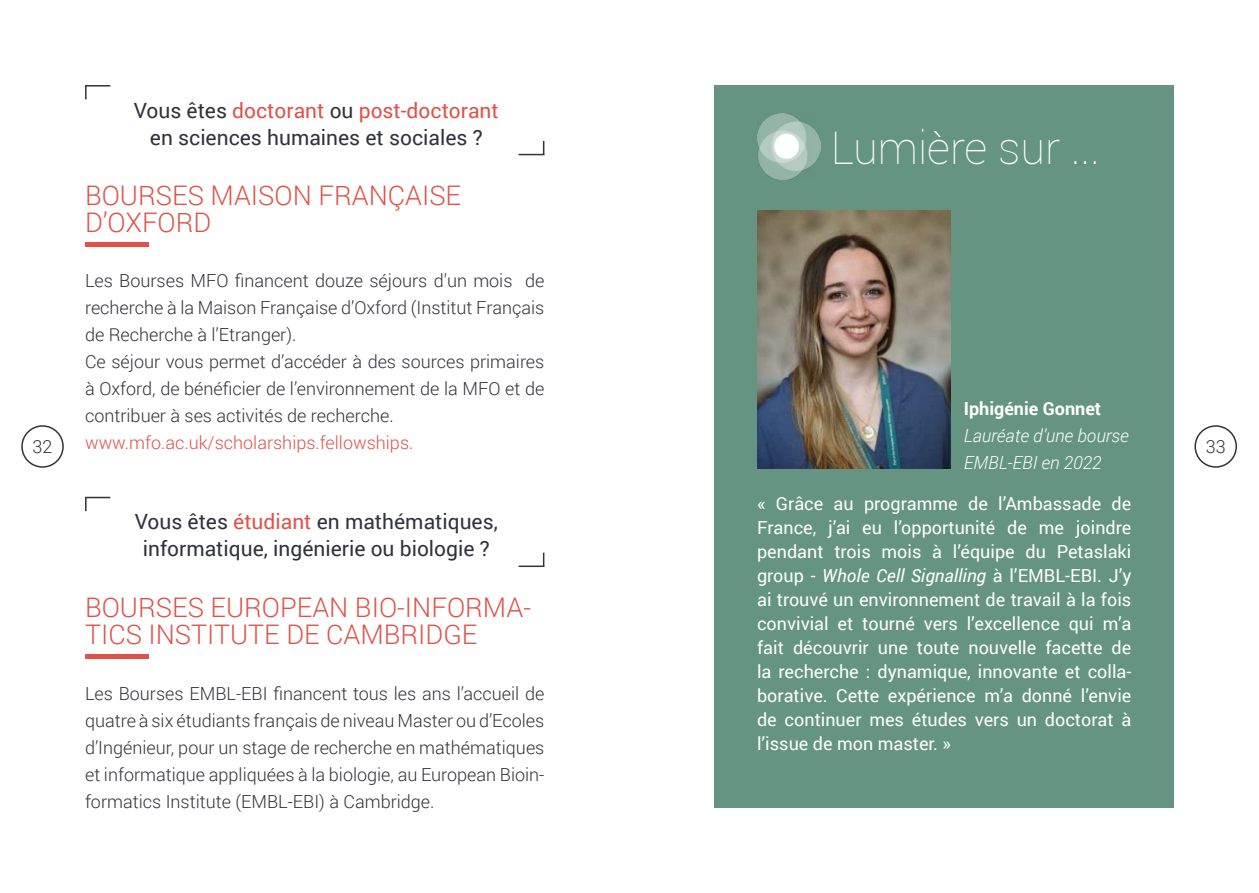
<style>
.page{position:relative;width:1259px;height:893px;background:#fff}
.page>*{position:absolute;margin:0;border:0;box-sizing:border-box;transform-origin:0 0}
.t1{font:100 45px "Roboto";color:#fff}
.t2{font:300 27px/27px "Roboto";color:#de5249}
.t3{font:21px/27px "Roboto";color:#31323d;text-align:center}
.t4{font:300 18px/27px "Roboto";color:#31323d}
.t5{font:18px/24px "Roboto";color:#fff;text-align:justify}
.t6{font:300 18px "Roboto";color:#de5249}
.t7{font:italic 300 18px/27px "Roboto";color:#fff}
.t8{font:700 18px "Roboto";color:#fff}
.s1{color:#de5249}
.s2{font-style:italic}
</style>
<div class="page">
<div style="left:21px;top:425px;width:43px;height:43px;border:2px solid #31323d;border-radius:50%"></div>
<div style="left:1194px;top:425px;width:43px;height:43px;border:2px solid #31323d;border-radius:50%"></div>
<div style="left:85px;top:242px;width:64px;height:5px;background:#de5249"></div>
<hr style="left:85px;top:654px;width:64px;height:4px;background:#de5249">
<hr style="left:85px;top:85px;width:25px;height:2px;background:#31323d">
<svg style="left:85px;top:86px;width:2px;height:13px"></svg>
<svg style="left:85px;top:497px;width:25px;height:14px"></svg>
<svg style="left:518px;top:141px;width:26px;height:14px"></svg>
<hr style="left:518px;top:565px;width:26px;height:2px;background:#31323d">
<svg style="left:543px;top:553px;width:1px;height:12px"></svg>
<div style="left:714px;top:85px;width:460px;height:723px;background:#659482"></div>
<img style="left:757px;top:211px;width:193px;height:258px">
<img style="left:757px;top:113px;width:63px;height:66px">
<p class="t3" style="left:134px;top:96px;width:367px">Vous êtes <span class="s1">doctorant</span> ou <span class="s1">post-doctorant </span>en sciences humaines et sociales ?</p>
<h2 class="t2" style="left:85px;top:181px;width:377px">BOURSES MAISON FRANÇAISE<br>D’OXFORD</h2>
<h1 class="t1" style="left:831px;top:117px;width:270px">Lumière sur ...</h1>
<p class="t4" style="left:85px;top:266px;width:461px">Les Bourses MFO financent douze séjours d’un mois de recherche à la Maison Française d’Oxford (Institut Français de Recherche à l’Etranger).<br>Ce séjour vous permet d’accéder à des sources primaires à Oxford, de bénéficier de l’environnement de la MFO et de contribuer à ses activités de recherche.</p>
<p class="t6" style="left:85px;top:430px;width:330px">www.mfo.ac.uk/scholarships.fellowships.</p>
<p class="t8" style="left:963px;top:395px;width:139px">Iphigénie Gonnet</p>
<p class="t7" style="left:963px;top:421px;width:167px">Lauréate d’une bourse<br>EMBL-EBI en 2022</p>
<p class="t4" style="left:33px;top:432px;width:21px">32</p>
<p class="t4" style="left:1205px;top:432px;width:21px">33</p>
<p class="t3" style="left:135px;top:508px;width:365px">Vous êtes <span class="s1">étudiant</span> en mathématiques, informatique, ingénierie ou biologie ?</p>
<h2 class="t2" style="left:85px;top:593px;width:447px">BOURSES EUROPEAN BIO-INFORMA-<br>TICS INSTITUTE DE CAMBRIDGE</h2>
<p class="t4" style="left:85px;top:679px;width:461px;text-align:justify">Les Bourses EMBL-EBI financent tous les ans l’accueil de quatre à six étudiants français de niveau Master ou d’Ecoles d’Ingénieur, pour un stage de recherche en mathématiques et informatique appliquées à la biologie, au European Bioin&shy;formatics Institute (EMBL-EBI) à Cambridge.</p>
<p class="t5" style="left:757px;top:491px;width:376px">« Grâce au programme de l’Ambassade de France, j’ai eu l’opportunité de me joindre pendant trois mois à l’équipe du Petaslaki group - <span class="s2">Whole Cell Signalling</span> à l’EMBL-EBI. J’y ai trouvé un environnement de travail à la fois convivial et tourné vers l’excellence qui m’a fait découvrir une toute nouvelle facette de la recherche : dynamique, innovante et colla&shy;borative. Cette expérience m’a donné l’envie de continuer mes études vers un doctorat à l’issue de mon master. »</p>
</div>
